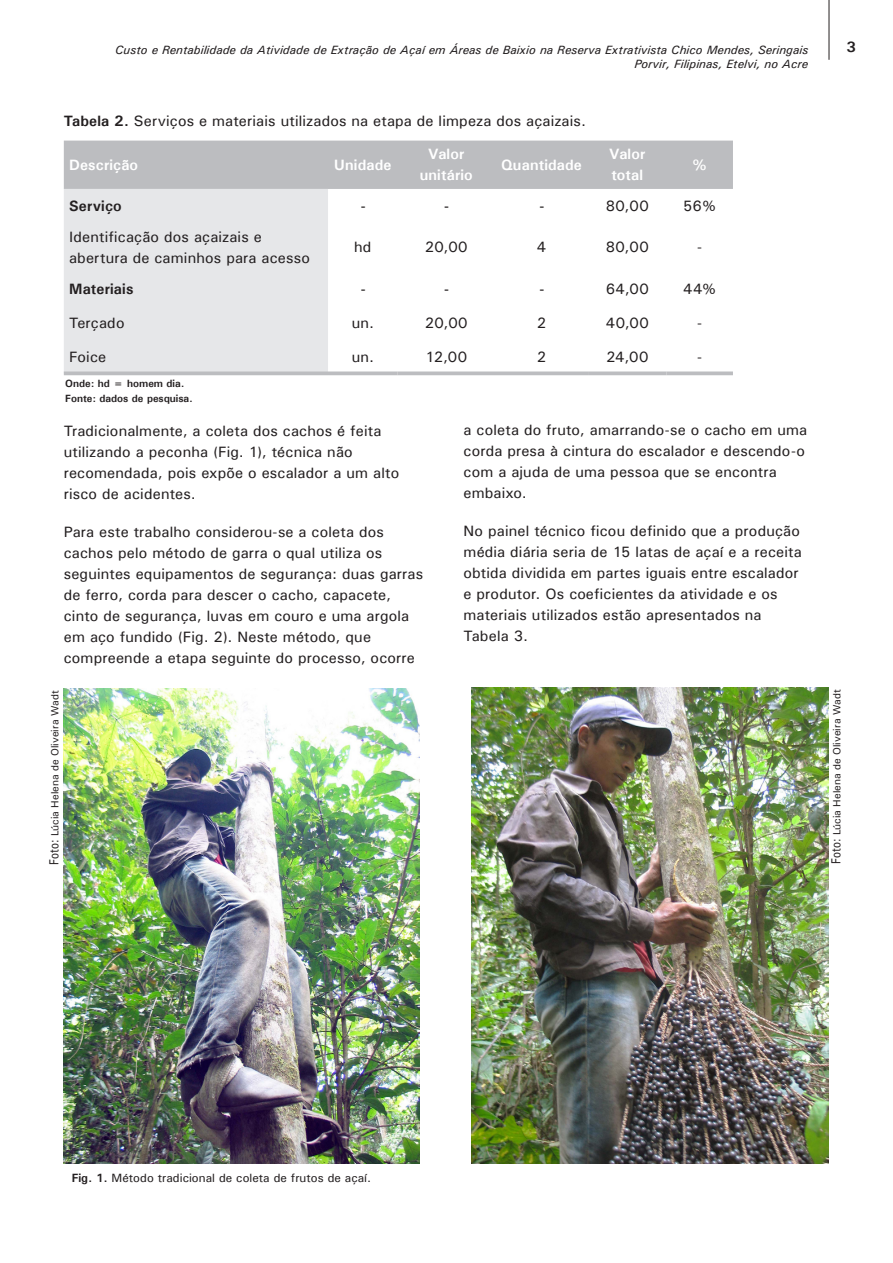
<style>
.page{position:relative;width:893px;height:1263px;background:#fff}
.page>*{position:absolute;margin:0;border:0;box-sizing:border-box;transform-origin:0 0}
.Corpo_de_texto_1{font:500 15px/21px "Univers";letter-spacing:.01em;color:#231f20}
.Corpo_de_texto_1-2{font:700 15px/21px "Univers";letter-spacing:.01em;color:#fff;text-align:center}
.Corpo_de_texto_1-3{font:700 15px "Univers";letter-spacing:.01em;color:#231f20}
.Título_principal__se{font:italic 500 12px "Univers";color:#231f20}
.t1{font:500 12px "Univers";color:#231f20}
.t2{font:500 10.5px "Univers";color:#231f20}
.Legendas{font:700 10.5px "Univers";color:#231f20}
.s1{font-weight:700}
.s2{font-size:13.2px}
</style>
<div class="page">
<hr style="left:829px;top:0;width:1px;height:60px;background:#231f20">
<div style="left:64px;top:141px;width:669px;height:48px;background:#bcbdc0"></div>
<div style="left:64px;top:189px;width:264px;height:182px;background:#e6e7e9"></div>
<svg style="left:64px;top:371px;width:264px;height:4px"></svg>
<svg style="left:328px;top:371px;width:70px;height:4px"></svg>
<svg style="left:398px;top:371px;width:97px;height:4px"></svg>
<svg style="left:495px;top:371px;width:93px;height:4px"></svg>
<svg style="left:588px;top:371px;width:79px;height:4px"></svg>
<svg style="left:667px;top:371px;width:66px;height:4px"></svg>
<img style="left:64px;top:688px;width:356px;height:475px">
<img style="left:472px;top:688px;width:356px;height:475px">
<p class="Título_principal__se" style="left:115px;top:42px;width:695px">Custo e Rentabilidade da Atividade de Extração de Açaí em Áreas de Baixio na Reserva Extrativista Chico Mendes, Seringais</p>
<p class="Corpo_de_texto_1-3" style="left:846px;top:38px;width:11px">3</p>
<p class="Título_principal__se" style="left:634px;top:56px;width:175px">Porvir, Filipinas, Etelvi, no Acre</p>
<p class="Corpo_de_texto_1" style="left:64px;top:110px;width:524px"><span class="s1">Tabela 2.</span> Serviços e materiais utilizados na etapa de limpeza dos açaizais.</p>
<p class="Corpo_de_texto_1-2" style="left:69px;top:154px;width:71px">Descrição</p>
<p class="Corpo_de_texto_1-2" style="left:334px;top:154px;width:59px">Unidade</p>
<p class="Corpo_de_texto_1-2" style="left:420px;top:144px;width:55px">Valor unitário</p>
<p class="Corpo_de_texto_1-2" style="left:501px;top:154px;width:82px">Quantidade</p>
<p class="Corpo_de_texto_1-2" style="left:609px;top:144px;width:38px;text-align:left">Valor total</p>
<p class="Corpo_de_texto_1-2" style="left:692px;top:154px;width:16px">%</p>
<p class="Corpo_de_texto_1-3" style="left:69px;top:197px;width:54px">Serviço</p>
<p class="Corpo_de_texto_1-3" style="left:360px;top:197px;width:6px">-</p>
<p class="Corpo_de_texto_1-3" style="left:444px;top:197px;width:6px">-</p>
<p class="Corpo_de_texto_1-3" style="left:539px;top:197px;width:6px">-</p>
<p class="Corpo_de_texto_1" style="left:606px;top:195px;width:44px">80,00</p>
<p class="Corpo_de_texto_1" style="left:683px;top:195px;width:35px">56%</p>
<p class="Corpo_de_texto_1" style="left:69px;top:226px;width:242px">Identificação dos açaizais e abertura de caminhos para acesso</p>
<p class="Corpo_de_texto_1" style="left:354px;top:236px;width:19px">hd</p>
<p class="Corpo_de_texto_1" style="left:425px;top:236px;width:44px">20,00</p>
<p class="Corpo_de_texto_1" style="left:537px;top:236px;width:11px">4</p>
<p class="Corpo_de_texto_1" style="left:606px;top:236px;width:44px">80,00</p>
<p class="Corpo_de_texto_1" style="left:697px;top:236px;width:6px">-</p>
<p class="Corpo_de_texto_1-3" style="left:69px;top:279px;width:66px">Materiais</p>
<p class="Corpo_de_texto_1-3" style="left:360px;top:279px;width:6px">-</p>
<p class="Corpo_de_texto_1-3" style="left:444px;top:279px;width:6px">-</p>
<p class="Corpo_de_texto_1-3" style="left:539px;top:279px;width:6px">-</p>
<p class="Corpo_de_texto_1" style="left:606px;top:277px;width:44px">64,00</p>
<p class="Corpo_de_texto_1" style="left:683px;top:277px;width:35px">44%</p>
<p class="Corpo_de_texto_1" style="left:69px;top:311px;width:57px">Terçado</p>
<p class="Corpo_de_texto_1" style="left:352px;top:311px;width:24px">un.</p>
<p class="Corpo_de_texto_1" style="left:425px;top:311px;width:44px">20,00</p>
<p class="Corpo_de_texto_1" style="left:537px;top:311px;width:11px">2</p>
<p class="Corpo_de_texto_1" style="left:606px;top:311px;width:45px">40,00</p>
<p class="Corpo_de_texto_1" style="left:697px;top:311px;width:6px">-</p>
<p class="Corpo_de_texto_1" style="left:69px;top:345px;width:39px">Foice</p>
<p class="Corpo_de_texto_1" style="left:352px;top:345px;width:24px">un.</p>
<p class="Corpo_de_texto_1" style="left:425px;top:345px;width:43px">12,00</p>
<p class="Corpo_de_texto_1" style="left:537px;top:345px;width:11px">2</p>
<p class="Corpo_de_texto_1" style="left:606px;top:345px;width:44px">24,00</p>
<p class="Corpo_de_texto_1" style="left:697px;top:345px;width:6px">-</p>
<p class="Legendas" style="left:65px;top:377px;width:120px">Onde: hd = homem dia.</p>
<p class="Legendas" style="left:65px;top:392px;width:129px">Fonte: dados de pesquisa.</p>
<p class="Corpo_de_texto_1" style="left:64px;top:420px;width:337px">Tradicionalmente, a coleta dos cachos é feita utilizando a peconha (Fig. 1), técnica não recomendada, pois expõe o escalador a um alto risco de acidentes.</p>
<p class="Corpo_de_texto_1" style="left:64px;top:521px;width:361px">Para este trabalho considerou-se a coleta dos cachos pelo método de garra o qual utiliza os seguintes equipamentos de segurança: duas garras de ferro, corda para descer o cacho, capacete, cinto de segurança, luvas em couro e uma argola em aço fundido (Fig. 2). Neste método, que compreende a etapa seguinte do processo, ocorre</p>
<p class="Corpo_de_texto_1" style="left:463px;top:419px;width:345px">a coleta do fruto, amarrando-se o cacho em uma corda presa à cintura do escalador e descendo-o com a ajuda de uma pessoa que se encontra embaixo.</p>
<p class="Corpo_de_texto_1" style="left:463px;top:520px;width:340px">No painel técnico ficou definido que a produção média diária seria de 15 latas de açaí e a receita obtida dividida em partes iguais entre escalador e produtor. Os coeficientes da atividade e os materiais utilizados estão apresentados na</p>
<p class="Corpo_de_texto_1" style="left:463px;top:625px;width:66px">Tabela 3.</p>
<p class="t2" style="left:48px;top:865px;width:176px;rotate:-90deg"><span class="s2">Foto:</span> Lúcia Helena de Oliveira Wadt</p>
<p class="t2" style="left:830px;top:864px;width:176px;rotate:-90deg"><span class="s2">Foto:</span> Lúcia Helena de Oliveira Wadt</p>
<p class="t1" style="left:72px;top:1171px;width:301px"><span class="s1">Fig. 1.</span> Método tradicional de coleta de frutos de açaí.</p>
</div>
